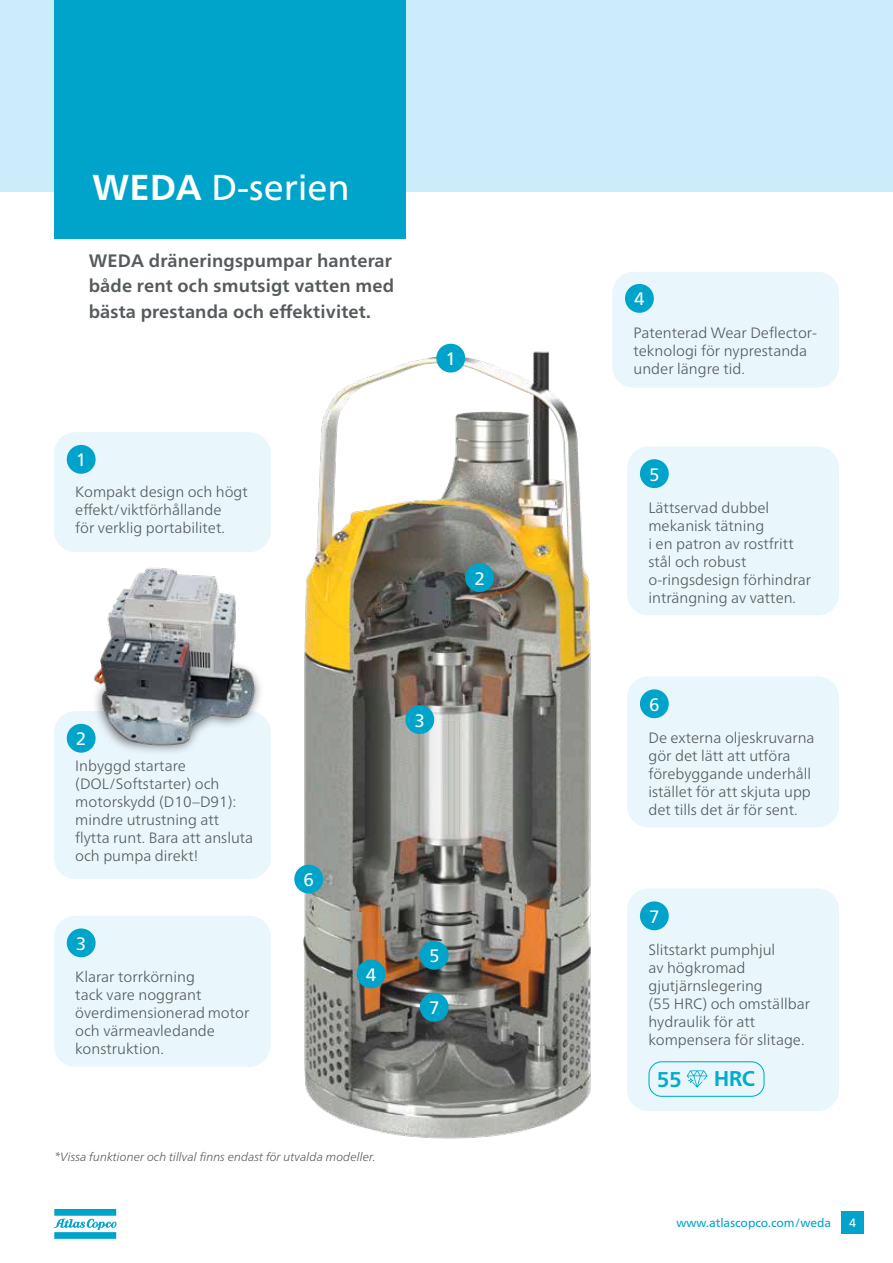
<style>
.page{position:relative;width:893px;height:1263px;background:#fff}
.page>*{position:absolute;margin:0;border:0;box-sizing:border-box;transform-origin:0 0}
.Part_Number_-_Blue_-_Back{font:36px "Neue Frutiger World";color:#fff}
.t1{font:700 21.45px "Neue Frutiger World";color:#00adcd}
.BODY_TEXT{font:700 18px/25.5px "Neue Frutiger World";letter-spacing:.01em;color:#555a5c}
.Part_Number_-_Blue_-_Back-2{font:18px "Neue Frutiger World";color:#fff}
.BODY_TEXT-2{font:300 15px/18px "Neue Frutiger World";color:#555a5c}
.BODY_TEXT-3{font:italic 300 12px "Neue Frutiger World";color:#555a5c}
.t2{font:12px "Neue Frutiger World";color:#00a4ca}
.t3{font:12px "Neue Frutiger World";color:#fff}
.s1{font-weight:700}
</style>
<div class="page">
<svg style="left:54px;top:1209px;width:63px;height:30px"></svg>
<div style="left:841px;top:1211px;width:23px;height:23px;background:#00a4ca"></div>
<img style="left:254px;top:344px;width:390px;height:795px">
<div style="left:0;top:0;width:893px;height:191px;background:#ccecfb"></div>
<div style="left:54px;top:0;width:351px;height:238px;background:#00a4ca"></div>
<div style="left:612px;top:272px;width:227px;height:116px;background:#e9f7fc;border-radius:21px"></div>
<div style="left:625px;top:284px;width:29px;height:29px;background:#00a4ca;border-radius:50%"></div>
<div style="left:436px;top:344px;width:29px;height:29px;background:#00a4ca;border-radius:50%"></div>
<div style="left:54px;top:432px;width:217px;height:120px;background:#e9f7fc;border-radius:21px"></div>
<div style="left:67px;top:445px;width:29px;height:29px;background:#00a4ca;border-radius:50%"></div>
<div style="left:465px;top:563px;width:29px;height:29px;background:#00a4ca;border-radius:50%"></div>
<div style="left:405px;top:705px;width:29px;height:29px;background:#00a4ca;border-radius:50%"></div>
<div style="left:54px;top:916px;width:217px;height:151px;background:#e9f7fc;border-radius:21px"></div>
<div style="left:67px;top:928px;width:29px;height:29px;background:#00a4ca;border-radius:50%"></div>
<div style="left:357px;top:959px;width:28px;height:29px;background:#00a4ca;border-radius:50%"></div>
<div style="left:420px;top:941px;width:29px;height:29px;background:#00a4ca;border-radius:50%"></div>
<div style="left:627px;top:446px;width:212px;height:169px;background:#e9f7fc;border-radius:21px"></div>
<div style="left:640px;top:459px;width:29px;height:29px;background:#00a4ca;border-radius:50%"></div>
<div style="left:294px;top:865px;width:29px;height:28px;background:#00a4ca;border-radius:50%"></div>
<div style="left:420px;top:993px;width:29px;height:29px;background:#00a4ca;border-radius:50%"></div>
<div style="left:627px;top:676px;width:212px;height:151px;background:#e9f7fc;border-radius:21px"></div>
<div style="left:640px;top:689px;width:29px;height:29px;background:#00a4ca;border-radius:50%"></div>
<div style="left:627px;top:888px;width:212px;height:223px;background:#e9f7fc;border-radius:21px"></div>
<div style="left:640px;top:901px;width:29px;height:29px;background:#00a4ca;border-radius:50%"></div>
<div style="left:648px;top:1061px;width:117px;height:36px;border:1px solid #00adcd;border-radius:13px"></div>
<svg style="left:687px;top:1070px;width:20px;height:18px"></svg>
<div style="left:54px;top:711px;width:217px;height:168px;background:#e9f7fc;border-radius:21px"></div>
<div style="left:67px;top:724px;width:29px;height:29px;background:#00a4ca;border-radius:50%"></div>
<img style="left:76px;top:561px;width:189px;height:192px">
<p class="Part_Number_-_Blue_-_Back" style="left:92px;top:159px;width:259px"><span class="s1">WEDA</span> D-serien</p>
<p class="BODY_TEXT" style="left:89px;top:247px;width:307px">WEDA dräneringspumpar hanterar både rent och smutsigt vatten med bästa prestanda och effektivitet.</p>
<p class="Part_Number_-_Blue_-_Back-2" style="left:76px;top:446px;width:12px">1</p>
<p class="BODY_TEXT-2" style="left:75px;top:483px;width:174px">Kompakt design och högt effekt/viktförhållande<br>för verklig portabilitet.</p>
<p class="Part_Number_-_Blue_-_Back-2" style="left:445px;top:345px;width:12px">1</p>
<p class="Part_Number_-_Blue_-_Back-2" style="left:474px;top:564px;width:12px">2</p>
<p class="Part_Number_-_Blue_-_Back-2" style="left:76px;top:725px;width:12px">2</p>
<p class="BODY_TEXT-2" style="left:75px;top:757px;width:180px">Inbyggd startare (DOL/Softstarter) och motorskydd (D10–D91): mindre utrustning att flytta runt. Bara att ansluta och pumpa direkt!</p>
<p class="Part_Number_-_Blue_-_Back-2" style="left:76px;top:929px;width:12px">3</p>
<p class="BODY_TEXT-2" style="left:75px;top:967px;width:176px">Klarar torrkörning<br>tack vare noggrant överdimensionerad motor och värmeavledande konstruktion.</p>
<p class="Part_Number_-_Blue_-_Back-2" style="left:304px;top:865px;width:12px">6</p>
<p class="Part_Number_-_Blue_-_Back-2" style="left:366px;top:960px;width:12px">4</p>
<p class="BODY_TEXT-3" style="left:54px;top:1147px;width:322px">*Vissa funktioner och tillval finns endast för utvalda modeller.</p>
<p class="Part_Number_-_Blue_-_Back-2" style="left:415px;top:706px;width:12px">3</p>
<p class="Part_Number_-_Blue_-_Back-2" style="left:429px;top:942px;width:12px">5</p>
<p class="Part_Number_-_Blue_-_Back-2" style="left:429px;top:994px;width:12px">7</p>
<p class="Part_Number_-_Blue_-_Back-2" style="left:634px;top:285px;width:12px">4</p>
<p class="BODY_TEXT-2" style="left:633px;top:324px;width:185px">Patenterad Wear Deflector&shy;teknologi för nyprestanda under längre tid.</p>
<p class="Part_Number_-_Blue_-_Back-2" style="left:649px;top:460px;width:12px">5</p>
<p class="BODY_TEXT-2" style="left:648px;top:498px;width:164px">Lättservad dubbel mekanisk tätning<br>i en patron av rostfritt stål och robust o-ringsdesign förhindrar inträngning av vatten.</p>
<p class="Part_Number_-_Blue_-_Back-2" style="left:649px;top:690px;width:12px">6</p>
<p class="BODY_TEXT-2" style="left:648px;top:728px;width:168px">De externa oljeskruvarna gör det lätt att utföra förebyggande underhåll istället för att skjuta upp det tills det är för sent.</p>
<p class="Part_Number_-_Blue_-_Back-2" style="left:649px;top:902px;width:12px">7</p>
<p class="BODY_TEXT-2" style="left:648px;top:940px;width:163px">Slitstarkt pumphjul<br>av högkromad gjutjärnslegering<br>(55 HRC) och omställbar hydraulik för att kompensera för slitage.</p>
<p class="t1" style="left:657px;top:1060px;width:27px">55</p>
<p class="t1" style="left:714px;top:1060px;width:43px">HRC</p>
<p class="t2" style="left:676px;top:1213px;width:156px">www.atlascopco.com/weda</p>
<p class="t3" style="left:849px;top:1214px;width:8px">4</p>
</div>
